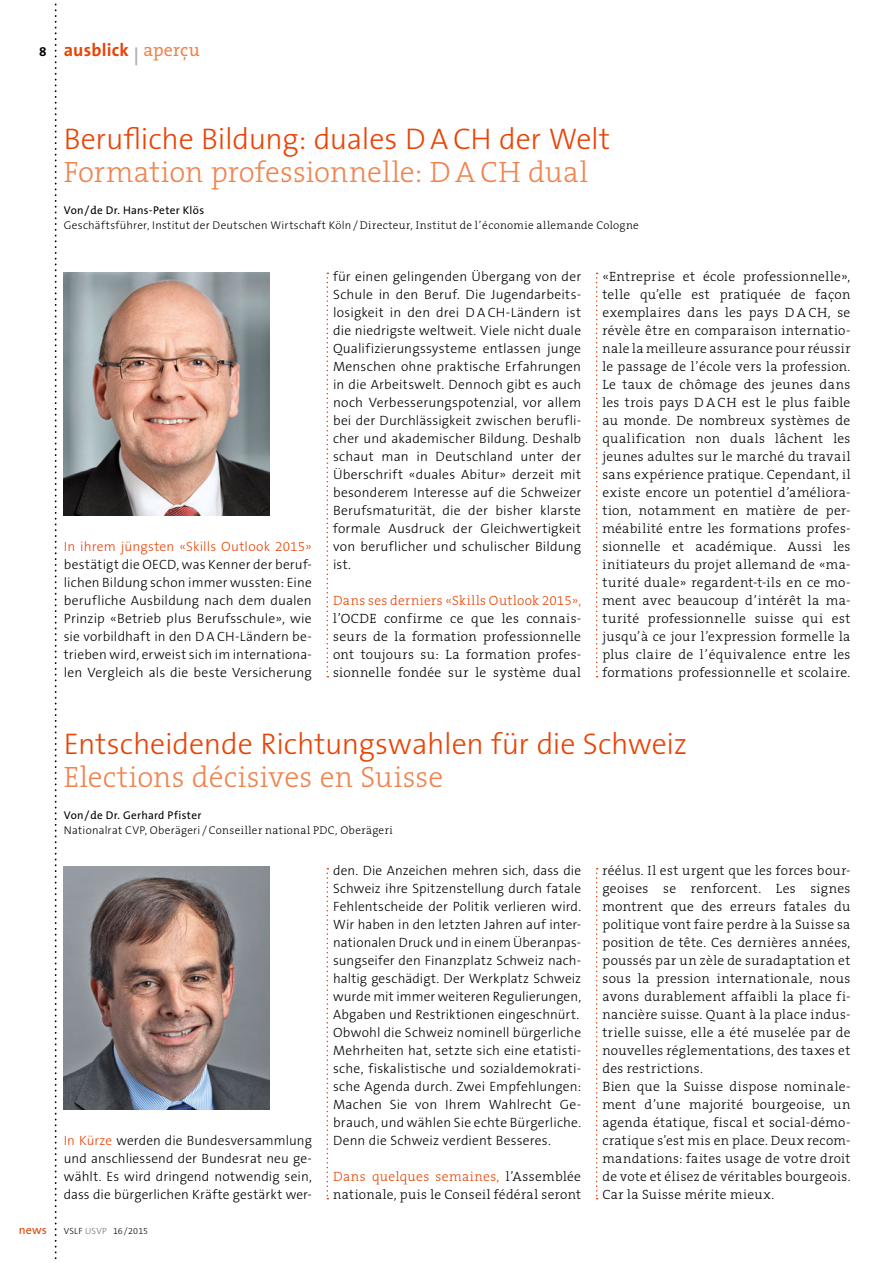
<style>
.page{position:relative;width:893px;height:1263px;background:#fff}
.page>*{position:absolute;margin:0;border:0;box-sizing:border-box;transform-origin:0 0}
.t1{font:300 30px "The Sans B3";letter-spacing:-.005em;color:#e84406}
.t2{font:300 29.7px "The Serif B3";color:#f0844f}
.t3{font:700 18px "The Sans B7";letter-spacing:.015em;color:#e84406}
.t4{font:300 13.5px/18px "The Serif B3";letter-spacing:.025em;color:#000;text-align:justify}
.t5{font:300 13.5px/18px "The Sans B3";letter-spacing:.01em;color:#000;text-align:justify}
.t6{font:300 13.5px "The Serif B3";letter-spacing:.03em;color:#e84406}
.t7{font:300 13.5px "The Sans B3";letter-spacing:.01em;color:#e84406}
.t8{font:12px "The Sans B5 Plain";color:#e84406}
.t9{font:300 11.25px "The Sans B3";letter-spacing:.025em;color:#000}
.t10{font:300 11.25px "The Serif B3";letter-spacing:.035em;color:#000}
.t11{font:11.25px "The Sans B5 Plain";letter-spacing:.025em;color:#000}
.t12{font:300 9px "The Sans B3";letter-spacing:.02em;color:#000}
.s1{font-size:13.5px;color:#000}
.s2{color:#b1b2b3}
.s3{font-family:"The Serif B5 Plain";font-weight:400;color:#f0844f}
.s4{font-family:"The Serif B5 Plain"}
.s5{font-family:"The Serif B3"}
.s6{font-family:"The Sans B3"}
.s7{color:#e84406}
.s8{color:#6e6e6e}
</style>
<div class="page">
<svg style="left:55px;top:3px;width:2px;height:1257px"></svg>
<svg style="left:327px;top:273px;width:1px;height:404px"></svg>
<svg style="left:327px;top:868px;width:1px;height:331px"></svg>
<svg style="left:596px;top:273px;width:2px;height:404px"></svg>
<svg style="left:596px;top:868px;width:2px;height:331px"></svg>
<img style="left:64px;top:272px;width:205px;height:243px">
<img style="left:64px;top:866px;width:205px;height:243px">
<h3 class="t3" style="left:39px;top:40px;width:162px"><span class="s1">8</span> ausblick <span class="s2">|</span> <span class="s3">aperçu</span></h3>
<h1 class="t1" style="left:64px;top:124px;width:548px">Berufliche Bildung: duales D A CH der Welt</h1>
<h2 class="t2" style="left:64px;top:157px;width:526px">Formation professionnelle: D A CH dual</h2>
<p class="t11" style="left:64px;top:205px;width:142px">Von / <span class="s4">de</span> Dr. Hans-Peter Klös</p>
<p class="t9" style="left:64px;top:220px;width:577px">Geschäftsfü hrer, Institut der Deutschen Wirtschaft Köln / <span class="s5">Directeur, Institut de l’économie allemande Cologne</span></p>
<p class="t7" style="left:64px;top:540px;width:250px">In ihrem jüngsten «Skills Outlook 2015»</p>
<p class="t5" style="left:64px;top:556px;width:250px">bestätigt die OECD, was Kenner der beruf&shy;lichen Bildung schon immer wussten: Eine berufliche Ausbildung nach dem dualen Prinzip «Betrieb plus Berufsschule», wie sie vorbildhaft in den DA CH-Ländern be&shy;trieben wird, erweist sich im internationa&shy;len Vergleich als die beste Versicherung</p>
<p class="t5" style="left:333px;top:268px;width:250px">für einen gelingenden Übergang von der Schule in den Beruf. Die Jugendarbeits&shy;losigkeit in den drei DA CH-Ländern ist die niedrigste weltweit. Viele nicht duale Qualifizierungssysteme entlassen junge Menschen ohne praktische Erfahrungen in die Arbeitswelt. Dennoch gibt es auch noch Verbesserungspotenzial, vor allem bei der Durchlässigkeit zwischen berufli&shy;cher und akademischer Bildung. Deshalb schaut man in Deutschland unter der Überschrift «duales Abitur» derzeit mit besonderem Interesse auf die Schweizer Berufsmaturität, die der bisher klarste formale Ausdruck der Gleichwertigkeit von beruflicher und schulischer Bildung ist.</p>
<p class="t6" style="left:333px;top:594px;width:250px">Dans ses derniers «Skills Outlook 2015»,</p>
<p class="t4" style="left:333px;top:610px;width:250px">l’OCDE confirme ce que les connais&shy;seurs de la formation professionnelle ont toujours su: La formation profes&shy;sionnelle fondée sur le système dual</p>
<p class="t4" style="left:602px;top:268px;width:250px">«Entreprise et école professionnelle», telle qu’elle est pratiquée de façon exemplaires dans les pays D ACH, se révèle être en comparaison internatio&shy;nale la meilleure assurance pour réussir le passage de l’école vers la profession.<br>Le taux de chômage des jeunes dans les trois pays D ACH est le plus faible au monde. De nombreux systèmes de qualification non duals lâchent les jeunes adultes sur le marché du travail sans expérience pratique. Cependant, il existe encore un potentiel d’améliora&shy;tion, notamment en matière de per&shy;méabilité entre les formations profes&shy;sionnelle et académique. Aussi les initiateurs du projet allemand de «ma&shy;turité duale» regardent-t-ils en ce mo&shy;ment avec beaucoup d’intérêt la ma&shy;turité professionnelle suisse qui est jusqu’à ce jour l’expression formelle la plus claire de l’équivalence entre les formations professionnelle et scolaire.</p>
<h1 class="t1" style="left:64px;top:728px;width:625px">Entscheidende Richtungswahlen für die Schweiz</h1>
<h2 class="t2" style="left:64px;top:761px;width:381px">Elections décisives en Suisse</h2>
<p class="t11" style="left:64px;top:809px;width:139px">Von / <span class="s4">de</span> Dr. Gerhard Pfister</p>
<p class="t10" style="left:64px;top:824px;width:331px"><span class="s6">Nationalrat CVP, Oberägeri /</span> Conseiller national PDC, Oberägeri</p>
<p class="t5" style="left:64px;top:1132px;width:250px"><span class="s7">In Kürze</span> werden die Bundesversammlung und anschliessend der Bundesrat neu ge&shy;wählt. Es wird dringend notwendig sein, dass die bürgerlichen Kräfte gestärkt wer-</p>
<p class="t8" style="left:19px;top:1223px;width:29px">news</p>
<p class="t12" style="left:64px;top:1226px;width:86px">VSLF <span class="s8">USVP</span> 16/2015</p>
<p class="t5" style="left:333px;top:862px;width:250px;text-align:left">den. Die Anzeichen mehren sich, dass die Schweiz ihre Spitzenstellung durch fatale Fehlentscheide der Politik verlieren wird.<br>Wir haben in den letzten Jahren auf inter&shy;nationalen Druck und in einem Überanpas&shy;sungseifer den Finanzplatz Schweiz nach&shy;haltig geschädigt. Der Werkplatz Schweiz wurde mit immer weiteren Regulierungen, Abgaben und Restriktionen eingeschnürt.<br>Obwohl die Schweiz nominell bürgerliche Mehrheiten hat, setzte sich eine etatisti&shy;sche, fiskalistische und sozialdemokrati&shy;sche Agenda durch. Zwei Empfehlungen:<br>Machen Sie von Ihrem Wahlrecht Ge&shy;brauch, und wählen Sie echte Bürgerliche.<br>Denn die Schweiz verdient Besseres.</p>
<p class="t4" style="left:333px;top:1168px;width:250px"><span class="s7">Dans quelques semaines,</span> l’Assemblée nationale, puis le Conseil fédéral seront</p>
<p class="t4" style="left:602px;top:862px;width:250px;text-align:left">réélus. Il est urgent que les forces bour&shy;geoises se renforcent. Les signes montrent que des erreurs fatales du politique vont faire perdre à la Suisse sa position de tête. Ces dernières années, poussés par un zèle de suradaptation et sous la pression internationale, nous avons durablement affaibli la place fi&shy;nancière suisse. Quant à la place indus&shy;trielle suisse, elle a été muselée par de nouvelles réglementations, des taxes et des restrictions.<br>Bien que la Suisse dispose nominale&shy;ment d’une majorité bourgeoise, un agenda étatique, fiscal et social-démo&shy;cratique s’est mis en place. Deux recom&shy;mandations: faites usage de votre droit de vote et élisez de véritables bourgeois.<br>Car la Suisse mérite mieux.</p>
</div>
